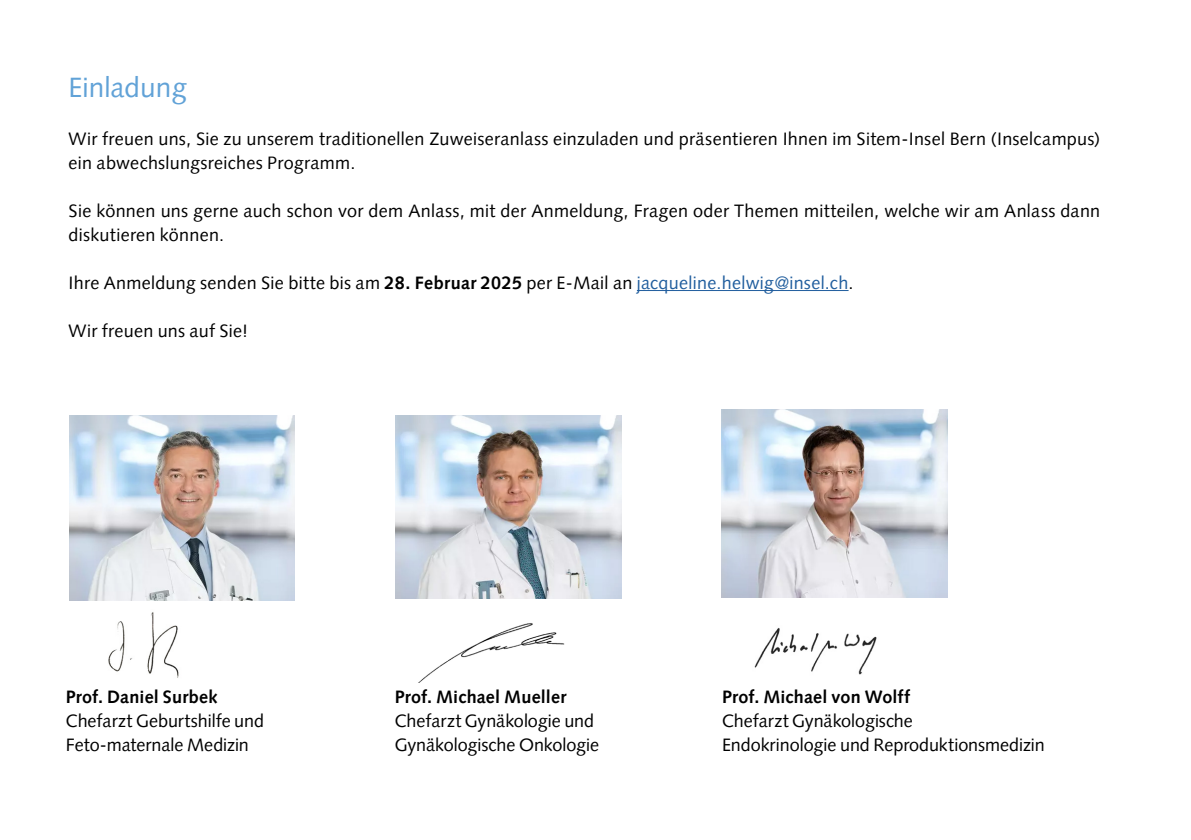
<style>
.page{position:relative;width:1191px;height:840px;background:#fff}
.page>*{position:absolute;margin:0;border:0;box-sizing:border-box;transform-origin:0 0}
.t1{font:28px "Syntax LT Pro";color:#61a2d7}
.t2{font:18px/24px "Syntax LT Pro";letter-spacing:.015em;color:#000}
.t3{font:18px "Syntax LT Pro";letter-spacing:-.005em;color:#000}
.t4{font:700 18px "Syntax LT Pro";letter-spacing:.01em;color:#000}
.s1{font-weight:700}
.s2{color:#215e9e}
</style>
<div class="page">
<img style="left:419px;top:623px;width:146px;height:59px">
<img style="left:108px;top:612px;width:71px;height:66px">
<img style="left:754px;top:627px;width:123px;height:48px">
<img style="left:69px;top:415px;width:226px;height:185px">
<hr style="left:637px;top:290px;width:211px;height:1px;background:#215e9e">
<img style="left:395px;top:415px;width:226px;height:183px">
<img style="left:721px;top:409px;width:226px;height:187px">
<h1 class="t1" style="left:69px;top:70px;width:120px">Einladung</h1>
<p class="t2" style="left:69px;top:126px;width:1033px">Wir freuen uns, Sie zu unserem traditionellen Zuweiseranlass einzuladen und präsentieren Ihnen im Sitem-Insel Bern (Inselcampus) ein abwechslungsreiches Programm.</p>
<p class="t2" style="left:69px;top:198px;width:1033px">Sie können uns gerne auch schon vor dem Anlass, mit der Anmeldung, Fragen oder Themen mitteilen, welche wir am Anlass dann diskutieren können.</p>
<p class="t2" style="left:69px;top:270px;width:786px">Ihre Anmeldung senden Sie bitte bis am <span class="s1">28. Februar 2025</span> per E-Mail an <span class="s2">jacqueline.helwig@insel.ch</span>.</p>
<p class="t2" style="left:69px;top:318px;width:181px">Wir freuen uns auf Sie!</p>
<p class="t4" style="left:66px;top:686px;width:153px">Prof. Daniel Surbek</p>
<p class="t4" style="left:395px;top:686px;width:173px">Prof. Michael Mueller</p>
<p class="t4" style="left:722px;top:686px;width:190px">Prof. Michael von Wolff</p>
<p class="t3" style="left:66px;top:709px;width:200px">Chefarzt Geburtshilfe und</p>
<p class="t3" style="left:395px;top:709px;width:201px">Chefarzt Gynäkologie und</p>
<p class="t2" style="left:722px;top:708px;width:192px">Chefarzt Gynäkologische</p>
<p class="t3" style="left:66px;top:733px;width:185px">Feto-maternale Medizin</p>
<p class="t2" style="left:395px;top:732px;width:206px">Gynäkologische Onkologie</p>
<p class="t3" style="left:722px;top:733px;width:324px">Endokrinologie und Reproduktionsmedizin</p>
</div>
